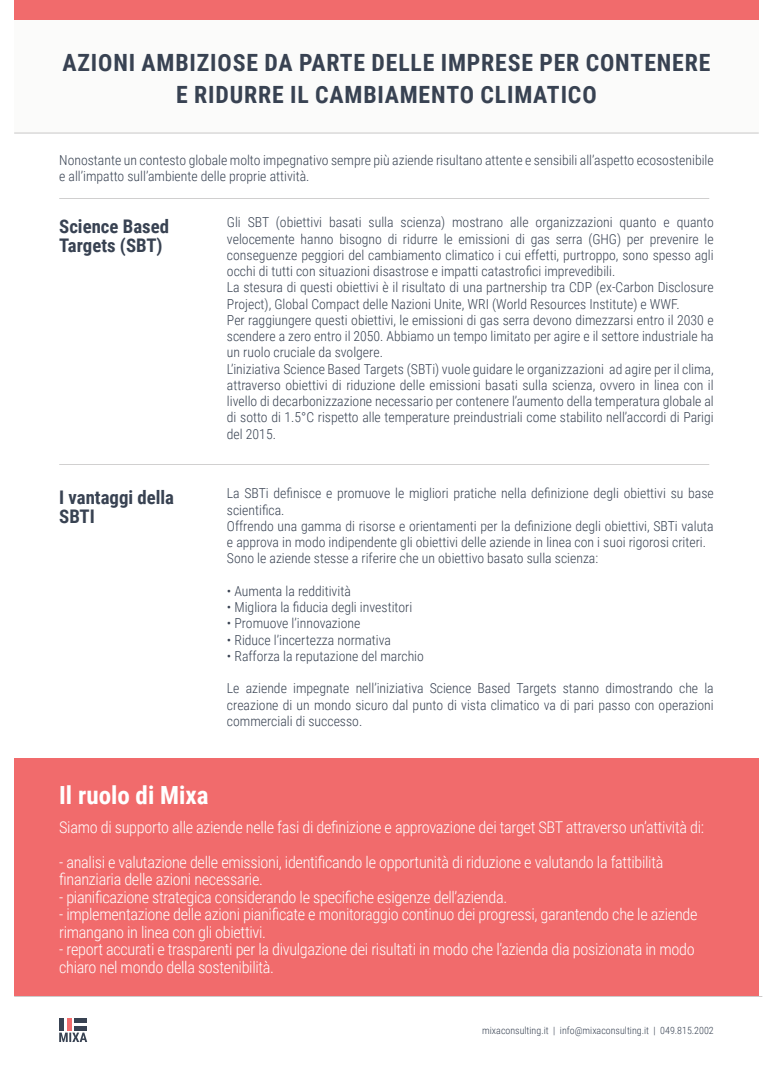
<style>
.page{position:relative;width:773px;height:1081px;background:#fff}
.page>*{position:absolute;margin:0;border:0;box-sizing:border-box;transform-origin:0 0}
.t1{font:700 25px "Roboto Condensed";color:#fff}
.t2{font:700 23.75px/32.5px "Roboto Condensed";letter-spacing:.035em;color:#384252;text-align:center}
.t3{font:700 18.75px/18.8px "Roboto Condensed";color:#384252}
.t4{font:300 16.25px/17.5px "Roboto Condensed";letter-spacing:-.02em;color:#fff}
.t5{font:300 13.75px/16.2px "Roboto Condensed";color:#384252}
.t6{font:300 10px "Roboto Condensed";color:#384252}
</style>
<div class="page">
<div style="left:59px;top:1018px;width:5px;height:12px;background:#384252"></div>
<div style="left:67px;top:1018px;width:5px;height:12px;background:#f16b6c"></div>
<hr style="left:74px;top:1018px;width:13px;height:4px;background:#384252">
<div style="left:74px;top:1025px;width:13px;height:5px;background:#384252"></div>
<svg style="left:59px;top:1032px;width:28px;height:10px"></svg>
<hr style="left:14px;top:996px;width:748px;height:1px;background:#231f20">
<div style="left:14px;top:14px;width:744px;height:119px;background:#fbfbfa"></div>
<hr style="left:14px;top:133px;width:744px;height:1px;background:#231f20">
<div style="left:14px;top:0;width:744px;height:19px;background:#f16b6c"></div>
<hr style="left:59px;top:198px;width:650px;height:1px;background:#231f20">
<hr style="left:59px;top:464px;width:650px;height:1px;background:#231f20">
<div style="left:14px;top:758px;width:744px;height:238px;background:#f16b6c"></div>
<p class="t2" style="left:62px;top:45px;width:649px">AZIONI AMBIZIOSE DA PARTE DELLE IMPRESE PER CONTENERE<br>E RIDURRE IL CAMBIAMENTO CLIMATICO</p>
<p class="t5" style="left:59px;top:151px;width:656px">Nonostante un contesto globale molto impegnativo sempre più aziende risultano attente e sensibili all’aspetto ecosostenibile e all’impatto sull’ambiente delle proprie attività.</p>
<p class="t5" style="left:227px;top:214px;width:488px;text-align:justify">Gli SBT (obiettivi basati sulla scienza) mostrano alle organizzazioni quanto e quanto velocemente hanno bisogno di ridurre le emissioni di gas serra (GHG) per prevenire le conseguenze peggiori del cambiamento climatico i cui effetti, purtroppo, sono spesso agli occhi di tutti con situazioni disastrose e impatti catastrofici imprevedibili.</p>
<p class="t5" style="left:227px;top:279px;width:488px">La stesura di questi obiettivi è il risultato di una partnership tra CDP (ex-Carbon Disclosure<br>Project), Global Compact delle Nazioni Unite, WRI (World Resources Institute) e WWF.</p>
<p class="t5" style="left:227px;top:311px;width:488px;text-align:justify">Per raggiungere questi obiettivi, le emissioni di gas serra devono dimezzarsi entro il 2030 e scendere a zero entro il 2050. Abbiamo un tempo limitato per agire e il settore industriale ha un ruolo cruciale da svolgere.</p>
<p class="t5" style="left:227px;top:360px;width:488px;text-align:justify">L’iniziativa Science Based Targets (SBTi) vuole guidare le organizzazioni ad agire per il clima, attraverso obiettivi di riduzione delle emissioni basati sulla scienza, ovvero in linea con il livello di decarbonizzazione necessario per contenere l’aumento della temperatura globale al di sotto di 1.5°C rispetto alle temperature preindustriali come stabilito nell’accordi di Parigi del 2015.</p>
<p class="t3" style="left:59px;top:216px;width:111px">Science Based<br>Targets (SBT)</p>
<p class="t3" style="left:59px;top:487px;width:116px">I vantaggi della<br>SBTI</p>
<p class="t5" style="left:227px;top:485px;width:488px">La SBTi definisce e promuove le migliori pratiche nella definizione degli obiettivi su base scientifica.</p>
<p class="t5" style="left:227px;top:517px;width:488px">Offrendo una gamma di risorse e orientamenti per la definizione degli obiettivi, SBTi valuta e approva in modo indipendente gli obiettivi delle aziende in linea con i suoi rigorosi criteri.</p>
<p class="t5" style="left:227px;top:550px;width:373px">Sono le aziende stesse a riferire che un obiettivo basato sulla scienza:</p>
<p class="t5" style="left:227px;top:582px;width:125px">• Aumenta la redditività</p>
<p class="t5" style="left:227px;top:598px;width:187px">• Migliora la fiducia degli investitori</p>
<p class="t5" style="left:227px;top:615px;width:135px">• Promuove l’innovazione</p>
<p class="t5" style="left:227px;top:631px;width:165px">• Riduce l’incertezza normativa</p>
<p class="t5" style="left:227px;top:647px;width:198px">• Rafforza la reputazione del marchio</p>
<p class="t5" style="left:227px;top:680px;width:488px;text-align:justify">Le aziende impegnate nell’iniziativa Science Based Targets stanno dimostrando che la creazione di un mondo sicuro dal punto di vista climatico va di pari passo con operazioni commerciali di successo.</p>
<p class="t1" style="left:59px;top:778px;width:151px">Il ruolo di Mixa</p>
<p class="t4" style="left:59px;top:817px;width:646px">Siamo di supporto alle aziende nelle fasi di definizione e approvazione dei target SBT attraverso un’attività di:</p>
<p class="t4" style="left:59px;top:852px;width:605px">- analisi e valutazione delle emissioni, identificando le opportunità di riduzione e valutando la fattibilità finanziaria delle azioni necessarie.</p>
<p class="t4" style="left:59px;top:887px;width:449px">- pianificazione strategica considerando le specifiche esigenze dell’azienda.</p>
<p class="t4" style="left:59px;top:905px;width:639px">- implementazione delle azioni pianificate e monitoraggio continuo dei progressi, garantendo che le aziende rimangano in linea con gli obiettivi.</p>
<p class="t4" style="left:59px;top:940px;width:637px">- report accurati e trasparenti per la divulgazione dei risultati in modo che l’azienda dia posizionata in modo chiaro nel mondo della sostenibilità.</p>
<p class="t6" style="left:482px;top:1023px;width:233px">mixaconsulting.it | info@mixaconsulting.it | 049.815.2002</p>
</div>
